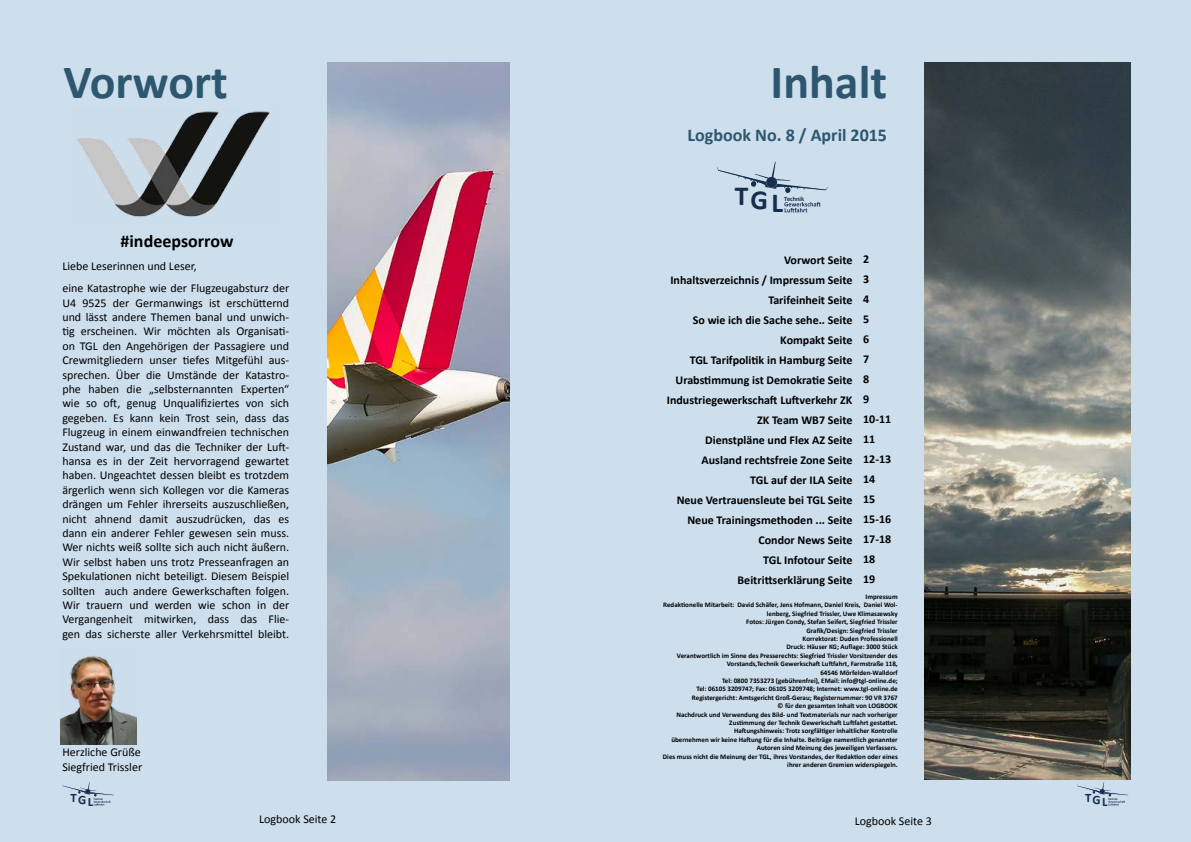
<style>
.page{position:relative;width:1191px;height:842px;background:#cddeed}
.page>*{position:absolute;margin:0;border:0;box-sizing:border-box;transform-origin:0 0}
.t1{font:700 48px "Calibri";color:#2d566f}
.t2{font:700 27.6px "Calibri";color:#162f4d}
.t3{font:700 18px "Calibri";color:#2d566f}
.t4{font:700 18px "Calibri";color:#000}
.t5{font:700 12.8px "Calibri";color:#162f4d}
.t6{font:12px/14.4px "Calibri";color:#000}
.t7{font:700 12px/20px "Calibri";color:#000;text-align:right}
.t8{font:700 7px/8.4px "Calibri";color:#000;text-align:right}
.t9{font:700 6.4px "Calibri";color:#162f4d}
.t10{font:700 3px "Calibri";color:#162f4d}
</style>
<div class="page">
<svg style="left:62px;top:782px;width:52px;height:23px"></svg>
<svg style="left:1076px;top:782px;width:52px;height:23px"></svg>
<img style="left:61px;top:649px;width:76px;height:96px">
<img style="left:924px;top:62px;width:206px;height:718px">
<svg style="left:717px;top:162px;width:111px;height:31px"></svg>
<svg style="left:784px;top:202px;width:36px;height:10px"></svg>
<img style="left:73px;top:108px;width:206px;height:115px">
<img style="left:327px;top:62px;width:182px;height:718px">
<h1 class="t1" style="left:64px;top:52px;width:166px">Vorwort</h1>
<h3 class="t4" style="left:121px;top:230px;width:114px">#indeepsorrow</h3>
<p class="t6" style="left:62px;top:255px;width:228px;line-height:22.4px">Liebe Leserinnen und Leser,<br>eine Katastrophe wie der Flugzeugabsturz der</p>
<p class="t6" style="left:62px;top:295px;width:228px;text-align:justify">U4 9525 der Germanwings ist erschütternd und lässt andere Themen banal und unwich&shy;tig erscheinen. Wir möchten als Organisati&shy;on TGL den Angehörigen der Passagiere und Crewmitgliedern unser tiefes Mitgefühl aus&shy;sprechen. Über die Umstände der Katastro&shy;phe haben die „selbsternannten Experten“ wie so oft, genug Unqualifiziertes von sich gegeben. Es kann kein Trost sein, dass das Flugzeug in einem einwandfreien technischen Zustand war, und das die Techniker der Luft&shy;hansa es in der Zeit hervorragend gewartet haben. Ungeachtet dessen bleibt es trotzdem ärgerlich wenn sich Kollegen vor die Kameras drängen um Fehler ihrerseits auszuschließen, nicht ahnend damit auszudrücken, das es dann ein anderer Fehler gewesen sein muss.<br>Wer nichts weiß sollte sich auch nicht äußern.<br>Wir selbst haben uns trotz Presseanfragen an Spekulationen nicht beteiligt. Diesem Beispiel sollten auch andere Gewerkschaften folgen.<br>Wir trauern und werden wie schon in der Vergangenheit mitwirken, dass das Flie&shy;gen das sicherste aller Verkehrsmittel bleibt.</p>
<p class="t6" style="left:62px;top:745px;width:81px">Herzliche Grüße<br>Siegfried Trissler</p>
<h1 class="t1" style="left:770px;top:52px;width:118px">Inhalt</h1>
<h3 class="t3" style="left:687px;top:124px;width:201px">Logbook No. 8 / April 2015</h3>
<h2 class="t2" style="left:734px;top:179px;width:15px">T</h2>
<p class="t9" style="left:784px;top:194px;width:22px">Technik</p>
<h2 class="t2" style="left:750px;top:184px;width:34px">GL</h2>
<p class="t7" style="left:667px;top:250px;width:187px">Vorwort Seite<br>Inhaltsverzeichnis / Impressum Seite<br>Tarifeinheit Seite<br>So wie ich die Sache sehe.. Seite<br>Kompakt Seite<br>TGL Tarifpolitik in Hamburg Seite<br>Urabstimmung ist Demokratie Seite<br>Industriegewerkschaft Luftverkehr ZK<br>ZK Team WB7 Seite<br>Dienstpläne und Flex AZ Seite<br>Ausland rechtsfreie Zone Seite<br>TGL auf der ILA Seite<br>Neue Vertrauensleute bei TGL Seite<br>Neue Trainingsmethoden ... Seite<br>Condor News Seite<br>TGL Infotour Seite<br>Beitrittserklärung Seite</p>
<p class="t7" style="left:863px;top:249px;width:30px;text-align:left">2<br>3<br>4<br>5<br>6<br>7<br>8<br>9<br>10-11<br>11<br>12-13<br>14<br>15<br>15-16<br>17-18<br>18<br>19</p>
<p class="t8" style="left:663px;top:592px;width:236px">Impressum<br>Redaktionelle Mitarbeit: David Schäfer, Jens Hofmann, Daniel Kreis, Daniel Wol&shy;lenberg, Siegfried Trissler, Uwe Klimaszewsky<br>Fotos: Jürgen Condy, Stefan Seifert, Siegfried Trissler<br>Grafik/Design: Siegfried Trissler<br>Korrektorat: Duden Professionell<br>Druck: Häuser KG; Auflage: 3000 Stück<br>Verantwortlich im Sinne des Presserechts: Siegfried Trissler Vorsitzender des Vorstands,Technik Gewerkschaft Luftfahrt, Farmstraße 118,<br>64546 Mörfelden-Walldorf<br>Tel: 0800 7353273 (gebührenfrei), EMail: info@tgl-online.de;<br>Tel: 06105 3209747; Fax: 06105 3209748; Internet: www.tgl-online.de Registergericht: Amtsgericht Groß-Gerau; Registernummer: 90 VR 3767<br>© für den gesamten Inhalt von LOGBOOK<br>Nachdruck und Verwendung des Bild- und Textmaterials nur nach vorheriger Zustimmung der Technik Gewerkschaft Luftfahrt gestattet.<br>Haftungshinweis: Trotz sorgfältiger inhaltlicher Kontrolle<br>übernehmen wir keine Haftung für die Inhalte. Beiträge namentlich genannter Autoren sind Meinung des jeweiligen Verfassers.<br>Dies muss nicht die Meinung der TGL, ihres Vorstandes, der Redaktion oder eines ihrer anderen Gremien widerspiegeln.</p>
<p class="t5" style="left:71px;top:790px;width:8px">T</p>
<p class="t10" style="left:94px;top:797px;width:11px">Technik</p>
<p class="t5" style="left:1092px;top:792px;width:17px">GL</p>
<p class="t5" style="left:1085px;top:790px;width:8px">T</p>
<p class="t10" style="left:1108px;top:797px;width:11px">Technik</p>
<p class="t5" style="left:78px;top:792px;width:17px">GL</p>
<p class="t6" style="left:259px;top:812px;width:79px">Logbook Seite 2</p>
<p class="t6" style="left:854px;top:813px;width:79px">Logbook Seite 3</p>
</div>
